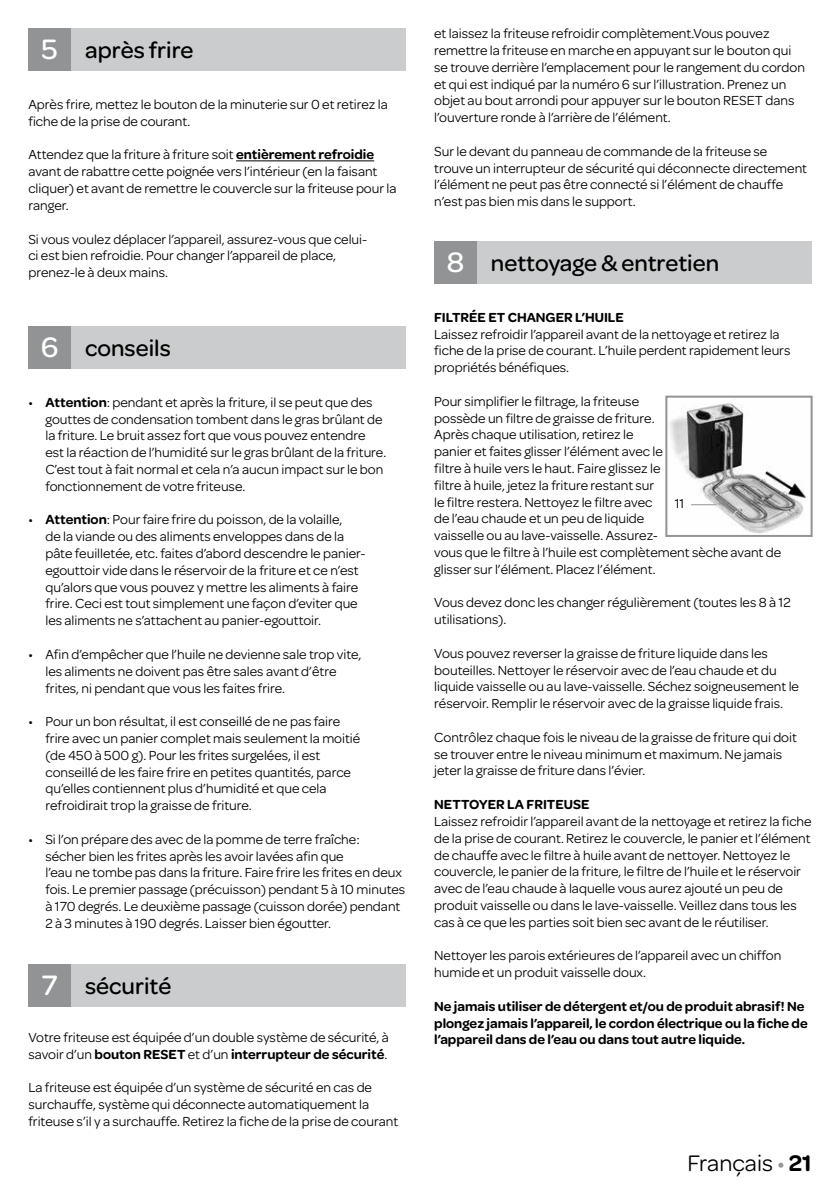
<style>
.page{position:relative;width:840px;height:1191px;background:#fff}
.page>*{position:absolute;margin:0;border:0;box-sizing:border-box;transform-origin:0 0}
.t1{font:500 24px "Omnes";color:#000}
.t2{font:24px "Omnes";color:#000}
.t3{font:14px/16.8px "Omnes";color:#000}
.t4{font:600 14px/16.8px "Omnes";color:#000}
.s1{font-size:30px;color:#fff}
.s2{font-weight:600}
.s3{color:#929395}
</style>
<div class="page">
<hr style="left:236px;top:160px;width:138px;height:1px;background:#000">
<div style="left:57px;top:28px;width:348px;height:43px;background:#cacccd"></div>
<div style="left:28px;top:28px;width:43px;height:43px;background:#929395"></div>
<div style="left:57px;top:326px;width:348px;height:43px;background:#cacccd"></div>
<div style="left:28px;top:326px;width:43px;height:43px;background:#929395"></div>
<div style="left:57px;top:964px;width:348px;height:42px;background:#cacccd"></div>
<div style="left:28px;top:964px;width:43px;height:42px;background:#929395"></div>
<div style="left:462px;top:241px;width:349px;height:42px;background:#cacccd"></div>
<div style="left:434px;top:241px;width:42px;height:42px;background:#929395"></div>
<img style="left:670px;top:403px;width:137px;height:130px">
<div style="left:665px;top:396px;width:147px;height:141px;border:2px solid #929395"></div>
<svg style="left:690px;top:504px;width:26px;height:1px"></svg>
<h1 class="t1" style="left:42px;top:33px;width:153px"><span class="s1">5</span> après frire</h1>
<p class="t3" style="left:28px;top:95px;width:361px">Après frire, mettez le bouton de la minuterie sur 0 et retirez la fiche de la prise de courant.</p>
<p class="t3" style="left:28px;top:146px;width:369px">Attendez que la friture à friture soit <span class="s2">entièrement refroidie </span>avant de rabattre cette poignée vers l’intérieur (en la faisant cliquer) et avant de remettre le couvercle sur la friteuse pour la ranger.</p>
<p class="t3" style="left:28px;top:230px;width:340px">Si vous voulez déplacer l’appareil, assurez-vous que celui&shy;ci est bien refroidie. Pour changer l’appareil de place, prenez-le à deux mains.</p>
<h1 class="t1" style="left:41px;top:331px;width:131px"><span class="s1">6</span> conseils</h1>
<p class="t3" style="left:45px;top:393px;width:342px;text-indent:-17px">• <span class="s2">Attention</span>: pendant et après la friture, il se peut que des gouttes de condensation tombent dans le gras brûlant de la friture. Le bruit assez fort que vous pouvez entendre est la réaction de l’humidité sur le gras brûlant de la friture.<br>C’est tout à fait normal et cela n’a aucun impact sur le bon fonctionnement de votre friteuse.</p>
<p class="t3" style="left:45px;top:510px;width:322px;text-indent:-17px">• <span class="s2">Attention</span>: Pour faire frire du poisson, de la volaille,<br>de la viande ou des aliments enveloppes dans de la pâte feuilletée, etc. faites d’abord descendre le panier&shy;egouttoir vide dans le réservoir de la friture et ce n’est qu’alors que vous pouvez y mettre les aliments à faire frire. Ceci est tout simplement une façon d’eviter que les aliments ne s’attachent au panier-egouttoir.</p>
<p class="t3" style="left:45px;top:645px;width:317px;text-indent:-17px">• Afin d’empêcher que l’huile ne devienne sale trop vite, les aliments ne doivent pas être sales avant d’être frites, ni pendant que vous les faites frire.</p>
<p class="t3" style="left:45px;top:712px;width:316px;text-indent:-17px">• Pour un bon résultat, il est conseillé de ne pas faire frire avec un panier complet mais seulement la moitié (de 450 à 500 g). Pour les frites surgelées, il est conseillé de les faire frire en petites quantités, parce qu’elles contiennent plus d’humidité et que cela refroidirait trop la graisse de friture.</p>
<p class="t3" style="left:45px;top:830px;width:361px;text-indent:-17px">• Si l’on prépare des avec de la pomme de terre fraîche:<br>sécher bien les frites après les avoir lavées afin que<br>l’eau ne tombe pas dans la friture. Faire frire les frites en deux fois. Le premier passage (précuisson) pendant 5 à 10 minutes à 170 degrés. Le deuxième passage (cuisson dorée) pendant 2 à 3 minutes à 190 degrés. Laisser bien égoutter.</p>
<h1 class="t1" style="left:42px;top:969px;width:131px"><span class="s1">7</span> sécurité</h1>
<p class="t3" style="left:28px;top:1028px;width:362px">Votre friteuse est équipée d’un double système de sécurité, à savoir d’un <span class="s2">bouton RESET</span> et d’un <span class="s2">interrupteur de sécurité</span>.</p>
<p class="t3" style="left:28px;top:1078px;width:371px">La friteuse est équipée d’un système de sécurité en cas de surchauffe, système qui déconnecte automatiquement la friteuse s’il y a surchauffe. Retirez la fiche de la prise de courant</p>
<p class="t3" style="left:434px;top:24px;width:372px">et laissez la friteuse refroidir complètement.Vous pouvez remettre la friteuse en marche en appuyant sur le bouton qui se trouve derrière l’emplacement pour le rangement du cordon et qui est indiqué par la numéro 6 sur l’illustration. Prenez un objet au bout arrondi pour appuyer sur le bouton RESET dans l’ouverture ronde à l’arrière de l’élément.</p>
<p class="t3" style="left:434px;top:142px;width:374px">Sur le devant du panneau de commande de la friteuse se trouve un interrupteur de sécurité qui déconnecte directement l’élément ne peut pas être connecté si l’élément de chauffe n’est pas bien mis dans le support.</p>
<h1 class="t1" style="left:446px;top:246px;width:274px"><span class="s1">8</span> nettoyage &amp; entretien</h1>
<p class="t4" style="left:434px;top:308px;width:191px">FILTRÉE ET CHANGER L’HUILE</p>
<p class="t3" style="left:434px;top:325px;width:357px">Laissez refroidir l’appareil avant de la nettoyage et retirez la fiche de la prise de courant. L’huile perdent rapidement leurs propriétés bénéfiques.</p>
<p class="t3" style="left:434px;top:392px;width:348px">Pour simplifier le filtrage, la friteuse<br>possède un filtre de graisse de friture.<br>Après chaque utilisation, retirez le<br>panier et faites glisser l’élément avec le<br>filtre à huile vers le haut. Faire glissez le<br>filtre à huile, jetez la friture restant sur<br>le filtre restera. Nettoyez le filtre avec<br>de l’eau chaude et un peu de liquide<br>vaisselle ou au lave-vaisselle. Assurez-<br>vous que le filtre à l’huile est complètement sèche avant de glisser sur l’élément. Placez l’élément.</p>
<p class="t3" style="left:434px;top:593px;width:358px">Vous devez donc les changer régulièrement (toutes les 8 à 12 utilisations).</p>
<p class="t3" style="left:434px;top:644px;width:366px">Vous pouvez reverser la graisse de friture liquide dans les bouteilles. Nettoyer le réservoir avec de l’eau chaude et du liquide vaisselle ou au lave-vaisselle. Séchez soigneusement le réservoir. Remplir le réservoir avec de la graisse liquide frais.</p>
<p class="t3" style="left:434px;top:728px;width:364px">Contrôlez chaque fois le niveau de la graisse de friture qui doit se trouver entre le niveau minimum et maximum. Ne jamais jeter la graisse de friture dans l’évier.</p>
<p class="t4" style="left:434px;top:795px;width:157px">NETTOYER LA FRITEUSE</p>
<p class="t3" style="left:434px;top:812px;width:379px">Laissez refroidir l’appareil avant de la nettoyage et retirez la fiche de la prise de courant. Retirez le couvercle, le panier et l’élément de chauffe avec le filtre à huile avant de nettoyer. Nettoyez le couvercle, le panier de la friture, le filtre de l’huile et le réservoir avec de l’eau chaude à laquelle vous aurez ajouté un peu de produit vaisselle ou dans le lave-vaisselle. Veillez dans tous les cas à ce que les parties soit bien sec avant de le réutiliser.</p>
<p class="t3" style="left:434px;top:946px;width:348px">Nettoyer les parois extérieures de l’appareil avec un chiffon humide et un produit vaisselle doux.</p>
<p class="t4" style="left:434px;top:997px;width:375px">Ne jamais utiliser de détergent et/ou de produit abrasif! Ne plongez jamais l’appareil, le cordon électrique ou la fiche de l’appareil dans de l’eau ou dans tout autre liquide.</p>
<p class="t3" style="left:674px;top:494px;width:11px">11</p>
<h1 class="t2" style="left:687px;top:1146px;width:126px">Français <span class="s3">•</span> <span class="s2">21</span></h1>
</div>
